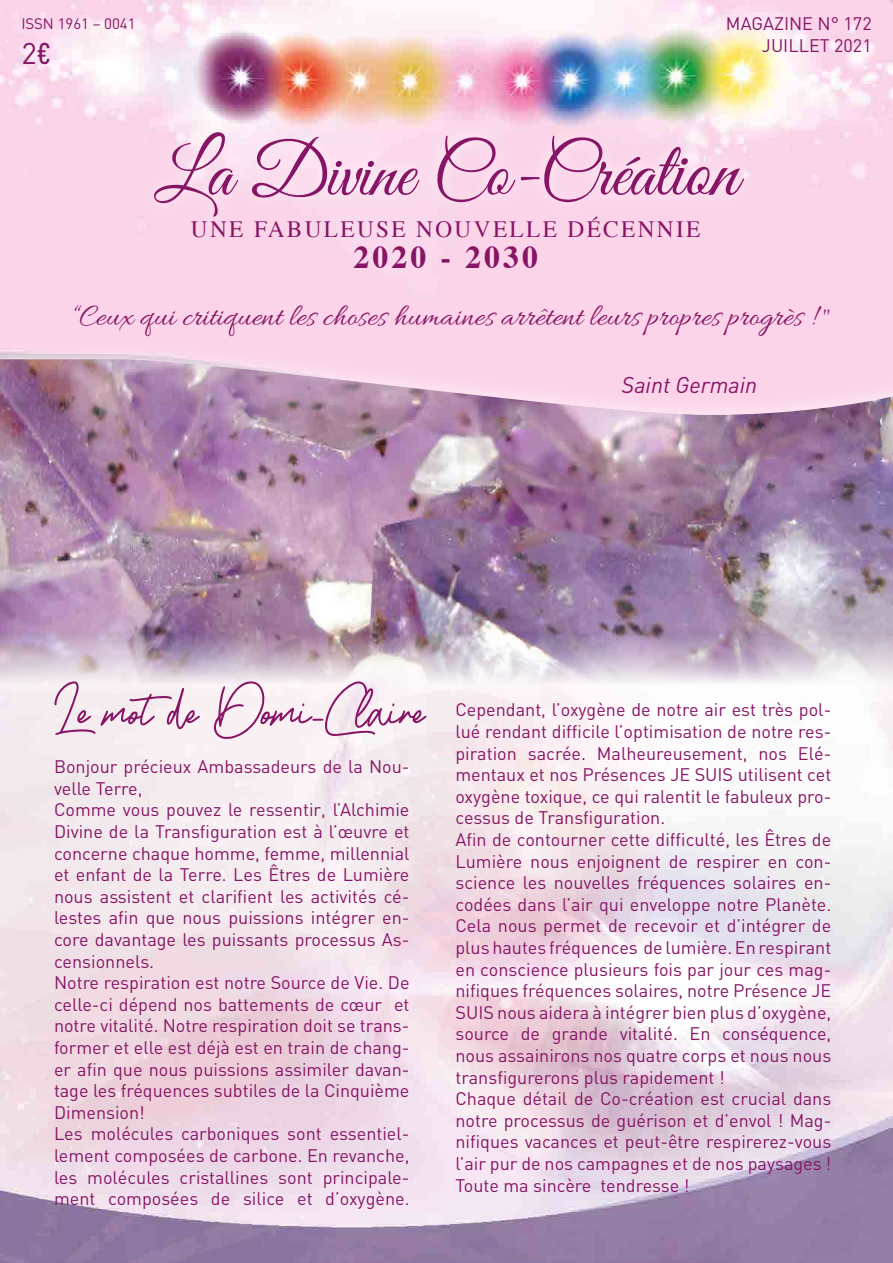
<style>
.page{position:relative;width:893px;height:1263px;background:#fff}
.page>*{position:absolute;margin:0;border:0;box-sizing:border-box;transform-origin:0 0}
.t1{font:73.65px "Great Vibes";color:#871566}
.t2{font:72px "Boss Signature";color:#871566}
.t3{font:700 31.65px "Times";letter-spacing:.1em;color:#871566}
.t4{font:31.5px "Allura";color:#871566}
.t5{font:29.55px "DIN";color:#871566}
.t6{font:23.25px "Times";letter-spacing:.1em;color:#871566}
.t7{font:italic 22.5px "DIN";color:#871566}
.t8{font:18px/21.6px "DIN";color:#871566;text-align:justify}
.t9{font:15px "DIN";color:#871566}
.s1{font-family:"DIN Cond Medium Alternate"}
.s2{font-size:79.5px}
</style>
<div class="page">
<img style="left:0;top:0;width:893px;height:1263px">
<div style="left:140px;top:117px;width:618px;height:114px;background:#fff;opacity:.86"></div>
<div style="left:0;top:340px;width:893px;height:364px;background:#fff;opacity:.75"></div>
<img style="left:0;top:359px;width:893px;height:326px">
<p class="t9" style="left:21px;top:14px;width:116px">ISSN 1961 – 0041</p>
<p class="t5" style="left:21px;top:35px;width:31px">2<span class="s1">€</span></p>
<p class="t8" style="left:726px;top:13px;width:147px">MAGAZINE N° 172</p>
<p class="t8" style="left:762px;top:34px;width:111px">JUILLET 2021</p>
<p class="t1" style="left:154px;top:132px;width:585px">La Divine Co-Créa<span class="s2">tion</span></p>
<p class="t6" style="left:191px;top:207px;width:511px">UNE FABULEUSE NOUVELLE DÉCENNIE</p>
<p class="t3" style="left:353px;top:227px;width:186px">2020 - 2030</p>
<p class="t4" style="left:74px;top:299px;width:757px">“Ceux qui critiquent les choses humaines arrêtent leurs propres progrès ! "</p>
<p class="t7" style="left:621px;top:370px;width:137px">Saint Germain</p>
<p class="t2" style="left:54px;top:673px;width:373px">Le mot de Domi-Claire</p>
<p class="t8" style="left:54px;top:755px;width:357px">Bonjour précieux Ambassadeurs de la Nou&shy;velle Terre,</p>
<p class="t8" style="left:54px;top:799px;width:357px">Comme vous pouvez le ressentir, l’Alchimie Divine de la Transfiguration est à l’œuvre et concerne chaque homme, femme, millennial et enfant de la Terre. Les Êtres de Lumière nous assistent et clarifient les activités cé&shy;lestes afin que nous puissions intégrer en&shy;core davantage les puissants processus As&shy;censionnels.</p>
<p class="t8" style="left:54px;top:971px;width:357px">Notre respiration est notre Source de Vie. De celle-ci dépend nos battements de cœur et notre vitalité. Notre respiration doit se trans&shy;former et elle est déjà est en train de chang&shy;er afin que nous puissions assimiler davan&shy;tage les fréquences subtiles de la Cinquième Dimension!</p>
<p class="t8" style="left:54px;top:1123px;width:357px">Les molécules carboniques sont essentiel&shy;lement composées de carbone. En revanche, les molécules cristallines sont principale&shy;ment composées de silice et d’oxygène.</p>
<p class="t8" style="left:455px;top:699px;width:377px">Cependant, l’oxygène de notre air est très pol&shy;lué rendant difficile l’optimisation de notre res&shy;piration sacrée. Malheureusement, nos Elé&shy;mentaux et nos Présences JE SUIS utilisent cet oxygène toxique, ce qui ralentit le fabuleux pro&shy;cessus de Transfiguration.</p>
<p class="t8" style="left:455px;top:828px;width:377px">Afin de contourner cette difficulté, les Êtres de Lumière nous enjoignent de respirer en con&shy;science les nouvelles fréquences solaires en&shy;codées dans l’air qui enveloppe notre Planète.<br>Cela nous permet de recevoir et d’intégrer de plus hautes fréquences de lumière. En respirant en conscience plusieurs fois par jour ces mag&shy;nifiques fréquences solaires, notre Présence JE SUIS nous aidera à intégrer bien plus d’oxygène, source de grande vitalité. En conséquence, nous assainirons nos quatre corps et nous nous transfigurerons plus rapidement !</p>
<p class="t8" style="left:455px;top:1087px;width:377px">Chaque détail de Co-création est crucial dans notre processus de guérison et d’envol ! Mag&shy;nifiques vacances et peut-être respirerez-vous l’air pur de nos campagnes et de nos paysages !</p>
<p class="t8" style="left:455px;top:1174px;width:236px">Toute ma sincère tendresse !</p>
</div>
